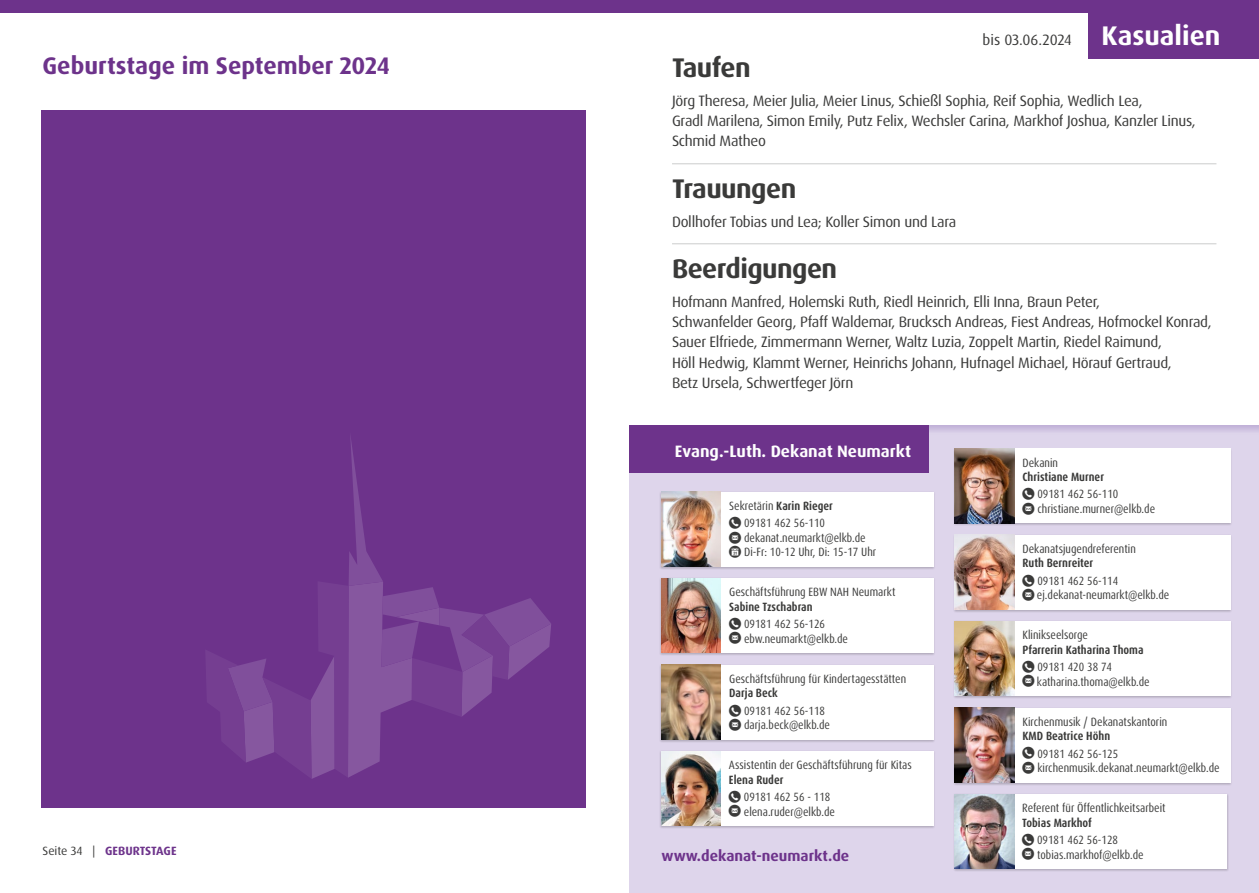
<style>
.page{position:relative;width:1259px;height:893px;background:#fff}
.page>*{position:absolute;margin:0;border:0;box-sizing:border-box;transform-origin:0 0}
.t1{font:700 27px "Dax Pro";letter-spacing:-.02em;color:#3a3a39}
.t2{font:700 27px "Dax Pro";color:#fff}
.t3{font:700 24px "Dax Pro";color:#6d338b}
.t4{font:700 16.5px "Dax Pro";color:#fff}
.t5{font:15px/20.2px "Dax Pro";letter-spacing:-.02em;color:#3a3a39}
.t6{font:700 15px "Dax Pro";color:#6d338b}
.t7{font:condensed 12px/14.4px "Dax Pro";color:#3a3a39}
.t8{font:700 condensed 12px "Dax Pro";color:#3a3a39}
.t9{font:700 12px "Dax Pro";letter-spacing:-.005em;color:#6d338b}
.s1{font-weight:400;color:#3a3a39}
.s2{font-weight:700}
</style>
<div class="page">
<hr style="left:672px;top:163px;width:544px;height:1px;background:#cbcccc">
<hr style="left:672px;top:243px;width:544px;height:1px;background:#cbcccc">
<div style="left:629px;top:425px;width:630px;height:468px;background:#ded5eb"></div>
<svg style="left:929px;top:425px;width:330px;height:7px"></svg>
<div style="left:629px;top:0;width:630px;height:13px;background:#6d338b"></div>
<div style="left:629px;top:425px;width:300px;height:48px;background:#6d338b"></div>
<div style="left:659px;top:664px;width:276px;height:78px;background:#000;opacity:.2"></div>
<div style="left:661px;top:665px;width:272px;height:74px;background:#fff"></div>
<img style="left:661px;top:665px;width:60px;height:74px">
<div style="left:1089px;top:11px;width:170px;height:48px;background:#6d338b"></div>
<div style="left:953px;top:707px;width:279px;height:78px;background:#000;opacity:.2"></div>
<div style="left:955px;top:708px;width:275px;height:74px;background:#fff"></div>
<img style="left:955px;top:708px;width:59px;height:74px">
<div style="left:659px;top:491px;width:276px;height:78px;background:#000;opacity:.2"></div>
<div style="left:661px;top:492px;width:272px;height:74px;background:#fff"></div>
<div style="left:659px;top:578px;width:276px;height:78px;background:#000;opacity:.2"></div>
<div style="left:661px;top:578px;width:272px;height:75px;background:#fff"></div>
<div style="left:953px;top:448px;width:279px;height:78px;background:#000;opacity:.2"></div>
<div style="left:955px;top:448px;width:275px;height:75px;background:#fff"></div>
<div style="left:953px;top:534px;width:279px;height:78px;background:#000;opacity:.2"></div>
<div style="left:955px;top:535px;width:275px;height:74px;background:#fff"></div>
<img style="left:661px;top:492px;width:60px;height:74px">
<img style="left:955px;top:448px;width:59px;height:75px">
<img style="left:661px;top:578px;width:60px;height:75px">
<img style="left:955px;top:535px;width:59px;height:74px">
<div style="left:953px;top:621px;width:279px;height:78px;background:#000;opacity:.2"></div>
<div style="left:955px;top:621px;width:275px;height:75px;background:#fff"></div>
<img style="left:955px;top:621px;width:59px;height:75px">
<div style="left:0;top:0;width:629px;height:13px;background:#6d338b"></div>
<div style="left:659px;top:750px;width:276px;height:79px;background:#000;opacity:.2"></div>
<div style="left:661px;top:751px;width:272px;height:75px;background:#fff"></div>
<div style="left:953px;top:793px;width:275px;height:79px;background:#000;opacity:.2"></div>
<div style="left:955px;top:794px;width:272px;height:75px;background:#fff"></div>
<img style="left:661px;top:751px;width:60px;height:75px">
<img style="left:955px;top:794px;width:59px;height:75px">
<div style="left:41px;top:110px;width:545px;height:698px;background:#6d338b"></div>
<svg style="left:206px;top:437px;width:345px;height:342px"></svg>
<h2 class="t3" style="left:43px;top:50px;width:349px">Geburtstage im September 2024</h2>
<p class="t9" style="left:43px;top:843px;width:135px"><span class="s1">Seite 34 |</span> GEBURTSTAGE</p>
<p class="t5" style="left:982px;top:29px;width:91px">bis 03.06.2024</p>
<h1 class="t2" style="left:1101px;top:18px;width:120px">Kasualien</h1>
<h1 class="t1" style="left:672px;top:50px;width:80px">Taufen</h1>
<p class="t5" style="left:672px;top:91px;width:525px">Jörg Theresa, Meier Julia, Meier Linus, Schießl Sophia, Reif Sophia, Wedlich Lea,<br>Gradl Marilena, Simon Emily, Putz Felix, Wechsler Carina, Markhof Joshua, Kanzler Linus,<br>Schmid Matheo</p>
<h1 class="t1" style="left:672px;top:171px;width:126px">Trauungen</h1>
<p class="t5" style="left:672px;top:212px;width:286px">Dollhofer Tobias und Lea; Koller Simon und Lara</p>
<h1 class="t1" style="left:672px;top:251px;width:167px">Beerdigungen</h1>
<p class="t5" style="left:672px;top:292px;width:541px">Hofmann Manfred, Holemski Ruth, Riedl Heinrich, Elli Inna, Braun Peter,<br>Schwanfelder Georg, Pfaff Waldemar, Brucksch Andreas, Fiest Andreas, Hofmockel Konrad, Sauer Elfriede, Zimmermann Werner, Waltz Luzia, Zoppelt Martin, Riedel Raimund,<br>Höll Hedwig, Klammt Werner, Heinrichs Johann, Hufnagel Michael, Hörauf Gertraud,<br>Betz Ursela, Schwertfeger Jörn</p>
<h3 class="t4" style="left:675px;top:440px;width:238px">Evang.-Luth. Dekanat Neumarkt</h3>
<p class="t7" style="left:1022px;top:455px;width:37px">Dekanin</p>
<p class="t8" style="left:1022px;top:469px;width:83px">Christiane Murner</p>
<p class="t7" style="left:1037px;top:487px;width:119px">09181 462 56-110 christiane.murner@elkb.de</p>
<p class="t7" style="left:729px;top:497px;width:105px;line-height:17.4px;text-align:center">Sekretärin <span class="s2">Karin Rieger<br></span>09181 462 56-110</p>
<p class="t7" style="left:744px;top:531px;width:134px">dekanat.neumarkt@elkb.de<br>Di-Fr: 10-12 Uhr, Di: 15-17 Uhr</p>
<p class="t7" style="left:729px;top:585px;width:168px">Geschäftsführung EBW NAH Neumarkt</p>
<p class="t8" style="left:729px;top:599px;width:85px">Sabine Tzschabran</p>
<p class="t7" style="left:744px;top:617px;width:105px">09181 462 56-126 ebw.neumarkt@elkb.de</p>
<p class="t7" style="left:1022px;top:542px;width:115px">Dekanatsjugendreferentin</p>
<p class="t8" style="left:1022px;top:555px;width:72px">Ruth Bernreiter</p>
<p class="t7" style="left:1037px;top:573px;width:134px">09181 462 56-114 ej.dekanat-neumarkt@elkb.de</p>
<p class="t7" style="left:1022px;top:628px;width:67px">Klinikseelsorge</p>
<p class="t8" style="left:1022px;top:642px;width:122px">Pfarrerin Katharina Thoma</p>
<p class="t7" style="left:1037px;top:660px;width:114px">09181 420 38 74 katharina.thoma@elkb.de</p>
<p class="t7" style="left:729px;top:672px;width:178px">Geschäftsführung für Kindertagesstätten</p>
<p class="t8" style="left:729px;top:685px;width:50px">Darja Beck</p>
<p class="t7" style="left:744px;top:703px;width:87px">09181 462 56-118 darja.beck@elkb.de</p>
<p class="t7" style="left:1022px;top:715px;width:146px">Kirchenmusik / Dekanatskantorin</p>
<p class="t8" style="left:1022px;top:728px;width:89px">KMD Beatrice Höhn</p>
<p class="t7" style="left:1037px;top:746px;width:184px">09181 462 56-125 kirchenmusik.dekanat.neumarkt@elkb.de</p>
<p class="t7" style="left:729px;top:758px;width:184px">Assistentin der Geschäftsführung für Kitas</p>
<p class="t8" style="left:729px;top:772px;width:56px">Elena Ruder</p>
<p class="t7" style="left:744px;top:790px;width:93px">09181 462 56 - 118 elena.ruder@elkb.de</p>
<p class="t7" style="left:1022px;top:801px;width:145px">Referent für Öffentlichkeitsarbeit</p>
<p class="t8" style="left:1022px;top:815px;width:71px">Tobias Markhof</p>
<p class="t7" style="left:1037px;top:833px;width:108px">09181 462 56-128 tobias.markhof@elkb.de</p>
<p class="t6" style="left:661px;top:846px;width:189px">www.dekanat-neumarkt.de</p>
</div>
